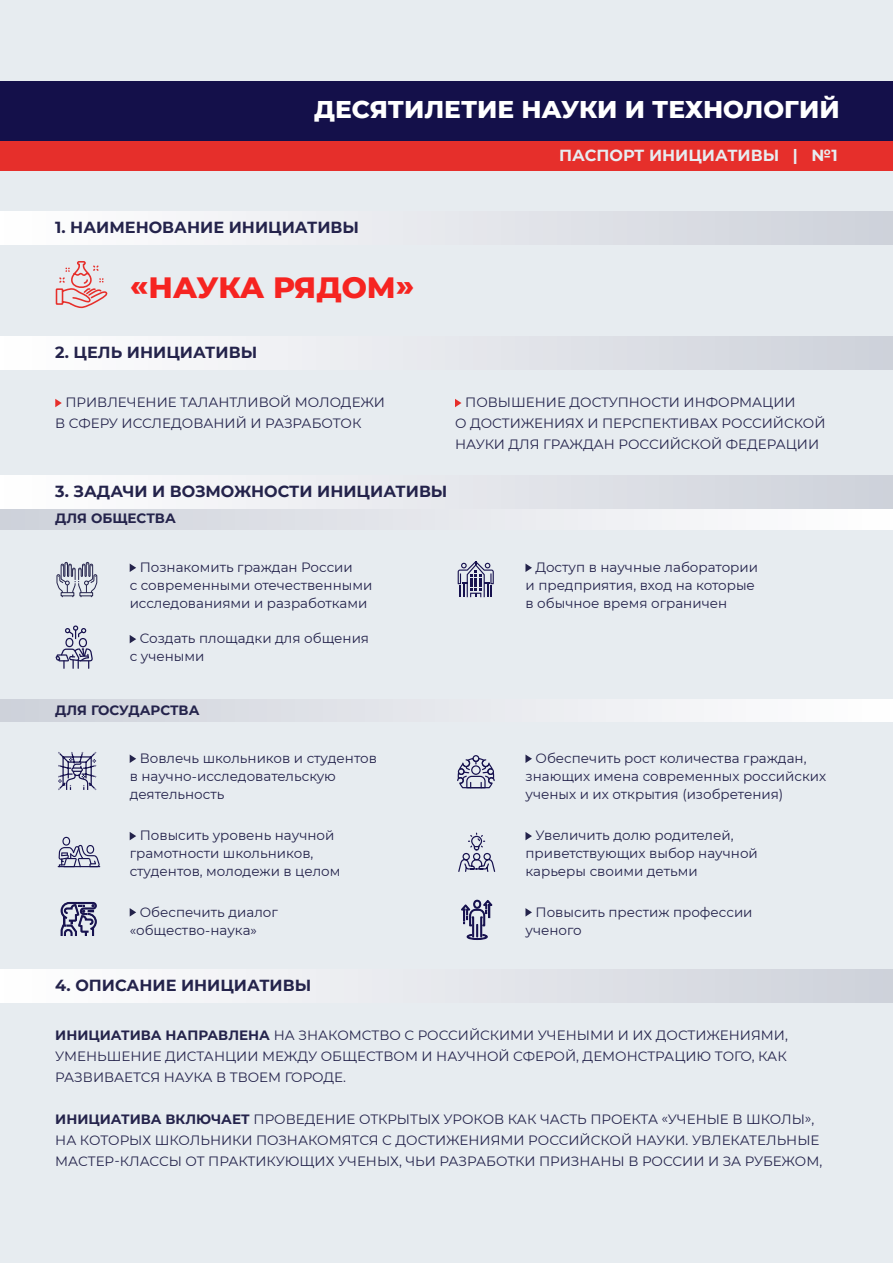
<style>
.page{position:relative;width:893px;height:1263px;background:#e7ecf0}
.page>*{position:absolute;margin:0;border:0;box-sizing:border-box;transform-origin:0 0}
.t1{font:800 30px "Montserrat";letter-spacing:-.01em;color:#f62421}
.t2{font:800 24.75px "Montserrat";color:#fff}
.t3{font:700 16.05px "Montserrat";color:#24234b}
.t4{font:700 16.05px "Montserrat";color:#e7ecf0}
.t5{font:13.5px/18px "Montserrat";color:#24234b}
.t6{font:700 13.5px "Montserrat";color:#24234b}
.s1{font-weight:700}
</style>
<div class="page">
<div style="left:0;top:508px;width:893px;height:22px;background:linear-gradient(to right,#cdd1da,#fff)"></div>
<div style="left:0;top:700px;width:893px;height:22px;background:linear-gradient(to right,#cdd1da,#fff)"></div>
<div style="left:0;top:212px;width:893px;height:32px;background:linear-gradient(to right,#fff,#ced1da)"></div>
<div style="left:0;top:336px;width:893px;height:33px;background:linear-gradient(to right,#fff,#ced1da)"></div>
<div style="left:0;top:475px;width:893px;height:33px;background:linear-gradient(to right,#fff,#ced1da)"></div>
<div style="left:0;top:969px;width:893px;height:33px;background:linear-gradient(to right,#fff,#ced1da)"></div>
<svg style="left:55px;top:261px;width:53px;height:48px"></svg>
<div style="left:0;top:141px;width:893px;height:30px;background:#e62f2b"></div>
<svg style="left:55px;top:399px;width:7px;height:8px"></svg>
<div style="left:0;top:81px;width:893px;height:60px;background:#17124f"></div>
<svg style="left:457px;top:755px;width:38px;height:33px"></svg>
<svg style="left:458px;top:832px;width:38px;height:40px"></svg>
<svg style="left:458px;top:561px;width:36px;height:36px"></svg>
<svg style="left:58px;top:752px;width:39px;height:38px"></svg>
<hr style="left:58px;top:866px;width:42px;height:1px;background:#17124f">
<svg style="left:59px;top:837px;width:41px;height:30px"></svg>
<svg style="left:56px;top:625px;width:37px;height:44px"></svg>
<svg style="left:130px;top:635px;width:6px;height:8px"></svg>
<svg style="left:130px;top:754px;width:6px;height:9px"></svg>
<svg style="left:525px;top:563px;width:7px;height:9px"></svg>
<svg style="left:525px;top:754px;width:7px;height:9px"></svg>
<svg style="left:130px;top:563px;width:6px;height:9px"></svg>
<svg style="left:130px;top:832px;width:6px;height:8px"></svg>
<svg style="left:130px;top:908px;width:6px;height:8px"></svg>
<svg style="left:525px;top:908px;width:7px;height:8px"></svg>
<svg style="left:525px;top:832px;width:7px;height:8px"></svg>
<svg style="left:61px;top:902px;width:36px;height:34px"></svg>
<svg style="left:461px;top:900px;width:31px;height:40px"></svg>
<svg style="left:56px;top:562px;width:42px;height:36px"></svg>
<div style="left:61px;top:592px;width:13px;height:4px;border:1px solid #24234b"></div>
<svg style="left:455px;top:399px;width:6px;height:8px"></svg>
<h2 class="t2" style="left:314px;top:91px;width:527px">ДЕСЯТИЛЕТИЕ НАУКИ И ТЕХНОЛОГИЙ</h2>
<p class="t4" style="left:559px;top:143px;width:280px">ПАСПОРТ ИНИЦИАТИВЫ | №1</p>
<p class="t3" style="left:55px;top:216px;width:305px">1. НАИМЕНОВАНИЕ ИНИЦИАТИВЫ</p>
<h1 class="t1" style="left:130px;top:266px;width:286px">«НАУКА РЯДОМ»</h1>
<p class="t3" style="left:55px;top:341px;width:203px">2. ЦЕЛЬ ИНИЦИАТИВЫ</p>
<p class="t5" style="left:55px;top:391px;width:331px;line-height:21px;text-indent:10px">ПРИВЛЕЧЕНИЕ ТАЛАНТЛИВОЙ МОЛОДЕЖИ<br>В СФЕРУ ИССЛЕДОВАНИЙ И РАЗРАБОТОК</p>
<p class="t5" style="left:455px;top:391px;width:372px;line-height:21px;text-indent:10px">ПОВЫШЕНИЕ ДОСТУПНОСТИ ИНФОРМАЦИИ<br>О ДОСТИЖЕНИЯХ И ПЕРСПЕКТИВАХ РОССИЙСКОЙ<br>НАУКИ ДЛЯ ГРАЖДАН РОССИЙСКОЙ ФЕДЕРАЦИИ</p>
<p class="t3" style="left:55px;top:480px;width:394px">3. ЗАДАЧИ И ВОЗМОЖНОСТИ ИНИЦИАТИВЫ</p>
<p class="t6" style="left:55px;top:509px;width:122px">ДЛЯ ОБЩЕСТВА</p>
<p class="t5" style="left:130px;top:558px;width:244px;text-indent:10px">Познакомить граждан России<br>с современными отечественными исследованиями и разработками</p>
<p class="t5" style="left:130px;top:629px;width:241px;text-indent:10px">Cоздать площадки для общения с учеными</p>
<p class="t5" style="left:525px;top:558px;width:234px;text-indent:10px">Доступ в научные лаборатории и предприятия, вход на которые в обычное время ограничен</p>
<p class="t6" style="left:55px;top:701px;width:146px">ДЛЯ ГОСУДАРСТВА</p>
<p class="t5" style="left:130px;top:749px;width:249px;text-indent:10px">Вовлечь школьников и студентов в научно-исследовательскую деятельность</p>
<p class="t5" style="left:525px;top:749px;width:302px;text-indent:10px">Обеспечить рост количества граждан, знающих имена современных российских ученых и их открытия (изобретения)</p>
<p class="t5" style="left:130px;top:826px;width:212px;text-indent:10px">Повысить уровень научной грамотности школьников, студентов, молодежи в целом</p>
<p class="t5" style="left:130px;top:902px;width:150px;text-indent:10px">Обеспечить диалог «общество-наука»</p>
<p class="t5" style="left:525px;top:902px;width:229px;text-indent:10px">Повысить престиж профессии ученого</p>
<p class="t5" style="left:525px;top:826px;width:234px;text-indent:10px">Увеличить долю родителей, приветствующих выбор научной карьеры своими детьми</p>
<p class="t3" style="left:55px;top:973px;width:257px">4. ОПИСАНИЕ ИНИЦИАТИВЫ</p>
<p class="t5" style="left:55px;top:1024px;width:734px;line-height:21px;text-align:justify"><span class="s1">ИНИЦИАТИВА НАПРАВЛЕНА</span> НА ЗНАКОМСТВО С РОССИЙСКИМИ УЧЕНЫМИ И ИХ ДОСТИЖЕНИЯМИ, УМЕНЬШЕНИЕ ДИСТАНЦИИ МЕЖДУ ОБЩЕСТВОМ И НАУЧНОЙ СФЕРОЙ, ДЕМОНСТРАЦИЮ ТОГО, КАК РАЗВИВАЕТСЯ НАУКА В ТВОЕМ ГОРОДЕ.</p>
<p class="t5" style="left:55px;top:1108px;width:768px;line-height:21px"><span class="s1">ИНИЦИАТИВА ВКЛЮЧАЕТ</span> ПРОВЕДЕНИЕ ОТКРЫТЫХ УРОКОВ КАК ЧАСТЬ ПРОЕКТА «УЧЕНЫЕ В ШКОЛЫ»,<br>НА КОТОРЫХ ШКОЛЬНИКИ ПОЗНАКОМЯТСЯ С ДОСТИЖЕНИЯМИ РОССИЙСКОЙ НАУКИ. УВЛЕКАТЕЛЬНЫЕ<br>МАСТЕР-КЛАССЫ ОТ ПРАКТИКУЮЩИХ УЧЕНЫХ, ЧЬИ РАЗРАБОТКИ ПРИЗНАНЫ В РОССИИ И ЗА РУБЕЖОМ,</p>
</div>
